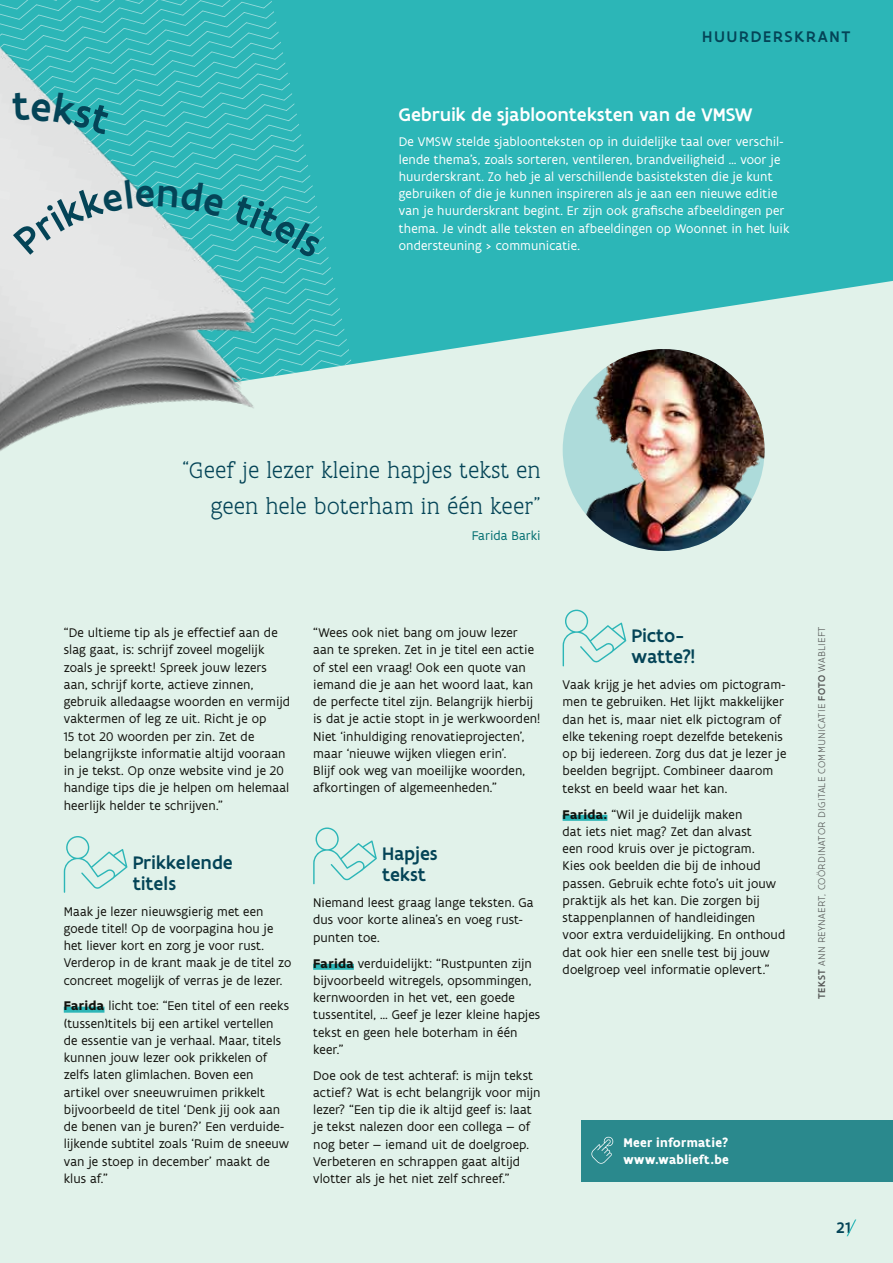
<style>
.page{position:relative;width:893px;height:1263px;background:#e1f2ea}
.page>*{position:absolute;margin:0;border:0;box-sizing:border-box;transform-origin:0 0}
.t1{font:300 24px/36px "Flanders Art Serif";letter-spacing:.005em;color:#044457;text-align:right}
.t2{font:500 19.5px/21px "Flanders Art Sans";letter-spacing:.005em;color:#044457}
.t3{font:500 19.5px "Flanders Art Sans";letter-spacing:.005em;color:#fff}
.t4{font:500 16.5px "Flanders Art Sans";letter-spacing:.11em;color:#044457}
.t5{font:13.5px/17.2px "Flanders Art Sans";letter-spacing:.005em;color:#12120d}
.t6{font:13.5px/17.2px "Flanders Art Sans";letter-spacing:.005em;color:#fff}
.t7{font:700 13.5px/17.2px "Flanders Art Sans";letter-spacing:.02em;color:#fff}
.t8{font:13.5px "Flanders Art Sans";letter-spacing:.005em;color:#006d70}
.t9{font:300 10.5px "Flanders Art Sans";letter-spacing:.025em;color:#555756}
.s1{font-weight:700}
.s2{font-weight:500}
</style>
<div class="page">
<img style="left:563px;top:349px;width:202px;height:202px;border-radius:101px">
<div style="left:64px;top:1007px;width:40px;height:6px;background:#2cb6b7"></div>
<svg style="left:64px;top:836px;width:63px;height:57px"></svg>
<div style="left:313px;top:964px;width:41px;height:6px;background:#2cb6b7"></div>
<svg style="left:313px;top:827px;width:64px;height:57px"></svg>
<div style="left:563px;top:815px;width:44px;height:6px;background:#2cb6b7"></div>
<svg style="left:563px;top:610px;width:63px;height:56px"></svg>
<svg style="left:352px;top:0;width:541px;height:418px;fill:#2cb6b7"></svg>
<svg style="left:333px;top:298px;width:19px;height:69px"></svg>
<img style="left:0;top:135px;width:333px;height:316px">
<div style="left:581px;top:1120px;width:312px;height:62px;background:#2a898d"></div>
<svg style="left:591px;top:1136px;width:23px;height:28px"></svg>
<svg style="left:847px;top:1219px;width:9px;height:17px"></svg>
<svg style="left:0;top:0;width:352px;height:135px;background:#42bcbd"></svg>
<svg style="left:13px;top:179px;width:212px;height:76px"></svg>
<svg style="left:232px;top:196px;width:89px;height:63px;background:#35b9ba"></svg>
<p class="t4" style="left:702px;top:26px;width:150px">HUURDERSKRANT</p>
<h2 class="t3" style="left:399px;top:102px;width:355px">Gebruik de sjabloonteksten van de VMSW</h2>
<p class="t6" style="left:399px;top:134px;width:392px">De VMSW stelde sjabloonteksten op in duidelijke taal over verschil&shy;lende thema’s, zoals sorteren, ventileren, brandveiligheid … voor je huurderskrant. Zo heb je al verschillende basisteksten die je kunt gebruiken of die je kunnen inspireren als je aan een nieuwe editie van je huurderskrant begint. Er zijn ook grafische afbeeldingen per thema. Je vindt alle teksten en afbeeldingen op Woonnet in het luik ondersteuning &gt; communicatie.</p>
<h1 class="t1" style="left:182px;top:452px;width:360px">“Geef je lezer kleine hapjes tekst en geen hele boterham in één keer”</h1>
<p class="t8" style="left:472px;top:527px;width:71px">Farida Barki</p>
<p class="t5" style="left:64px;top:624px;width:228px">“De ultieme tip als je effectief aan de slag gaat, is: schrijf zoveel mogelijk zoals je spreekt! Spreek jouw lezers aan, schrijf korte, actieve zinnen, gebruik alledaagse woorden en vermijd vaktermen of leg ze uit. Richt je op<br>15 tot 20 woorden per zin. Zet de belangrijkste informatie altijd vooraan in je tekst. Op onze website vind je 20 handige tips die je helpen om helemaal heerlijk helder te schrijven.”</p>
<h2 class="t2" style="left:133px;top:852px;width:102px">Prikkelende titels</h2>
<p class="t5" style="left:64px;top:903px;width:229px">Maak je lezer nieuwsgierig met een goede titel! Op de voorpagina hou je het liever kort en zorg je voor rust.<br>Verderop in de krant maak je de titel zo concreet mogelijk of verras je de lezer.</p>
<p class="t5" style="left:64px;top:997px;width:227px"><span class="s1">Farida</span> licht toe: “Een titel of een reeks (tussen)titels bij een artikel vertellen de essentie van je verhaal. Maar, titels kunnen jouw lezer ook prikkelen of zelfs laten glimlachen. Boven een artikel over sneeuwruimen prikkelt bijvoorbeeld de titel ‘Denk jij ook aan de benen van je buren?’ Een verduide&shy;lijkende subtitel zoals ‘Ruim de sneeuw van je stoep in december’ maakt de klus af.”</p>
<p class="t5" style="left:313px;top:624px;width:229px">“Wees ook niet bang om jouw lezer aan te spreken. Zet in je titel een actie of stel een vraag! Ook een quote van iemand die je aan het woord laat, kan de perfecte titel zijn. Belangrijk hierbij is dat je actie stopt in je werkwoorden!<br>Niet ‘inhuldiging renovatieprojecten’, maar ‘nieuwe wijken vliegen erin’.<br>Blijf ook weg van moeilijke woorden, afkortingen of algemeenheden.”</p>
<h2 class="t2" style="left:382px;top:844px;width:57px">Hapjes tekst</h2>
<p class="t5" style="left:313px;top:894px;width:222px">Niemand leest graag lange teksten. Ga dus voor korte alinea’s en voeg rust&shy;punten toe.</p>
<p class="t5" style="left:313px;top:955px;width:229px"><span class="s1">Farida</span> verduidelijkt: “Rustpunten zijn bijvoorbeeld witregels, opsommingen, kernwoorden in het vet, een goede tussentitel, … Geef je lezer kleine hapjes tekst en geen hele boterham in één keer.”</p>
<p class="t5" style="left:313px;top:1067px;width:229px">Doe ook de test achteraf: is mijn tekst actief? Wat is echt belangrijk voor mijn lezer? “Een tip die ik altijd geef is: laat je tekst nalezen door een collega — of nog beter — iemand uit de doelgroep.<br>Verbeteren en schrappen gaat altijd vlotter als je het niet zelf schreef.”</p>
<h2 class="t2" style="left:631px;top:626px;width:65px">Picto&shy;watte?!</h2>
<p class="t5" style="left:563px;top:676px;width:225px">Vaak krijg je het advies om pictogram&shy;men te gebruiken. Het lijkt makkelijker dan het is, maar niet elk pictogram of elke tekening roept dezelfde betekenis op bij iedereen. Zorg dus dat je lezer je beelden begrijpt. Combineer daarom tekst en beeld waar het kan.</p>
<p class="t5" style="left:563px;top:806px;width:224px"><span class="s1">Farida:</span> “Wil je duidelijk maken<br>dat iets niet mag? Zet dan alvast<br>een rood kruis over je pictogram.<br>Kies ook beelden die bij de inhoud passen. Gebruik echte foto’s uit jouw praktijk als het kan. Die zorgen bij stappenplannen of handleidingen<br>voor extra verduidelijking. En onthoud dat ook hier een snelle test bij jouw doelgroep veel informatie oplevert.”</p>
<p class="t7" style="left:623px;top:1134px;width:107px">Meer informatie? www.wablieft.be</p>
<p class="t9" style="left:815px;top:999px;width:374px;rotate:-90deg"><span class="s2">TEKST</span> ANN REYNAERT, COÖRDINATOR DIGITALE COMMUNICATIE <span class="s2">FOTO</span> WABLIEFT</p>
<p class="t4" style="left:836px;top:1217px;width:16px">21</p>
</div>
